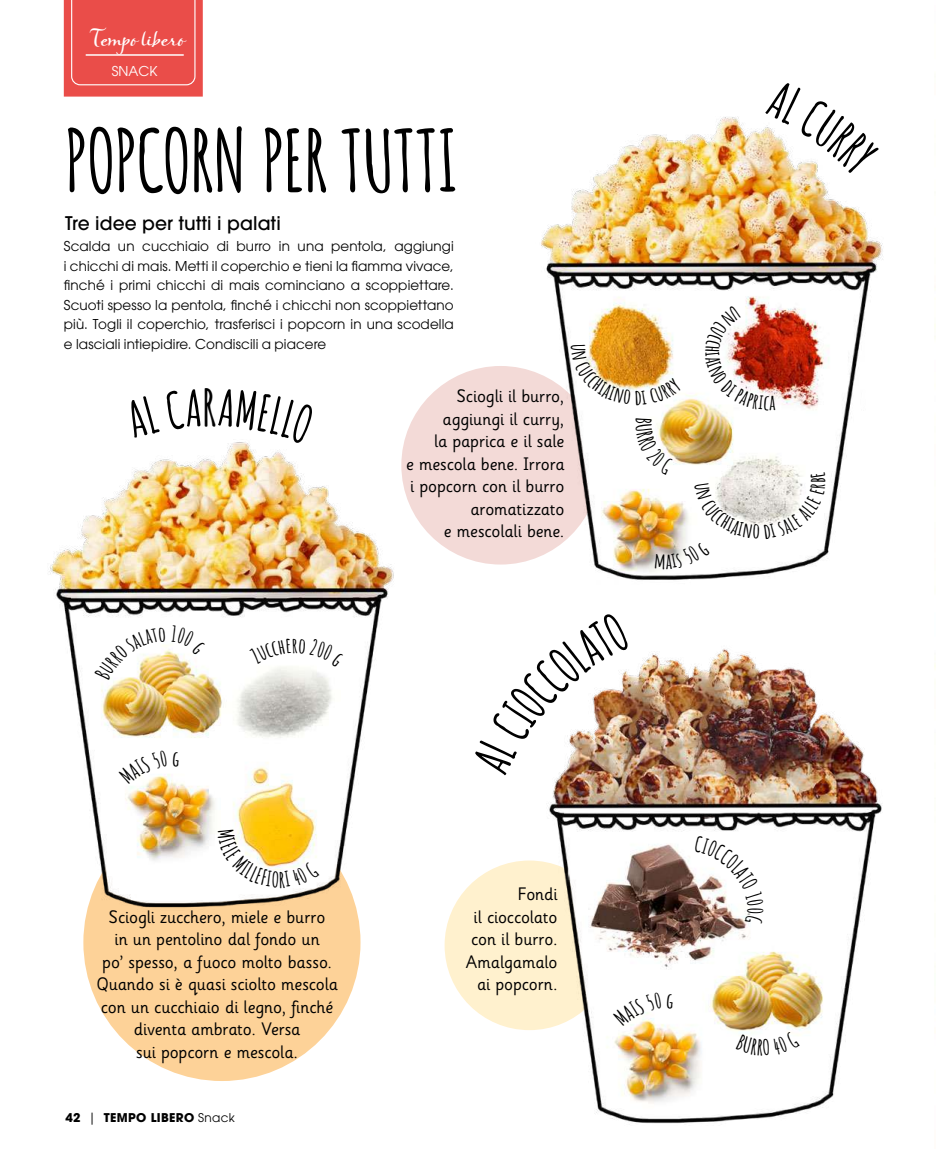
<style>
.page{position:relative;width:936px;height:1149px;background:#fff}
.page>*{position:absolute;margin:0;border:0;box-sizing:border-box;transform-origin:0 0}
.t1{font:700 84px "Amatic SC";letter-spacing:-.02em;color:#000}
.t2{font:700 49.5px "Amatic SC";color:#000}
.t3{font:22.5px "Boundless";color:#fff}
.t4{font:500 18.6px "ITC Avant Garde Std";letter-spacing:.005em;color:#000}
.t5{font:18px/22.5px "Sassoon Infant Std";letter-spacing:-.005em;color:#000;text-align:right}
.t6{font:13.5px/19.5px "ITC Avant Garde Std";letter-spacing:.01em;color:#000;text-align:justify}
.t7{font:13.5px "ITC Avant Garde Std";letter-spacing:.025em;color:#fff}
.t8{font:700 12px "ITC Avant Garde Std";letter-spacing:.025em;color:#000}
.s1{font-weight:400}
</style>
<div class="page">
<div style="left:401px;top:366px;width:199px;height:198px;background:#f3dad7;border-radius:50%"></div>
<div style="left:444px;top:860px;width:170px;height:169px;background:#fff1ce;border-radius:50%"></div>
<div style="left:83px;top:803px;width:277px;height:277px;background:#fdd298;border-radius:50%"></div>
<img style="left:49px;top:444px;width:345px;height:478px">
<img style="left:536px;top:649px;width:346px;height:475px">
<img style="left:531px;top:116px;width:352px;height:464px">
<div style="left:64px;top:0;width:139px;height:97px;background:#ea4d49"></div>
<hr style="left:86px;top:54px;width:98px;height:2px;background:#fff">
<svg style="left:249px;top:638px;width:95px;height:28px"></svg>
<svg style="left:217px;top:829px;width:102px;height:58px"></svg>
<svg style="left:735px;top:1031px;width:64px;height:24px"></svg>
<img style="left:635px;top:418px;width:190px;height:151px">
<svg style="left:571px;top:344px;width:110px;height:61px"></svg>
<img style="left:705px;top:305px;width:70px;height:105px">
<svg style="left:94px;top:625px;width:112px;height:54px"></svg>
<svg style="left:694px;top:835px;width:69px;height:90px"></svg>
<svg style="left:119px;top:750px;width:48px;height:34px"></svg>
<svg style="left:173px;top:751px;width:6px;height:15px"></svg>
<svg style="left:612px;top:992px;width:49px;height:34px"></svg>
<svg style="left:667px;top:993px;width:6px;height:15px"></svg>
<svg style="left:764px;top:116px;width:115px;height:59px"></svg>
<img style="left:536px;top:649px;width:94px;height:126px">
<svg style="left:228px;top:442px;width:20px;height:2px"></svg>
<p class="t3" style="left:90px;top:25px;width:91px">Lombardia</p>
<p class="t7" style="left:90px;top:62px;width:91px">IL TERRITORIO</p>
<p class="t3" style="left:86px;top:25px;width:99px">Tempo libero</p>
<p class="t7" style="left:112px;top:62px;width:47px">SNACK</p>
<h1 class="t1" style="left:64px;top:96px;width:396px">POPCORN PER TUTTI</h1>
<p class="t4" style="left:65px;top:211px;width:217px">Tre idee per tutti i palati</p>
<p class="t6" style="left:64px;top:236px;width:391px">Scalda un cucchiaio di burro in una pentola, aggiungi i chicchi di mais. Metti il coperchio e tieni la fiamma vivace, finché i primi chicchi di mais cominciano a scoppiettare.<br>Scuoti spesso la pentola, finché i chicchi non scoppiettano più. Togli il coperchio, trasferisci i popcorn in una scodella e lasciali intiepidire. Condiscili a piacere</p>
<h2 class="t2" style="left:202px;top:369px;width:16px">R</h2>
<p class="t5" style="left:406px;top:385px;width:160px">Sciogli il burro, aggiungi il curry,<br>la paprica e il sale<br>e mescola bene. Irrora i popcorn con il burro aromatizzato<br>e mescolali bene.</p>
<p class="t5" style="left:96px;top:905px;width:243px;text-align:center">Sciogli zucchero, miele e burro<br>in un pentolino dal fondo un<br>po’ spesso, a fuoco molto basso.<br>Quando si è quasi sciolto mescola con un cucchiaio di legno, finché diventa ambrato. Versa<br>sui popcorn e mescola.</p>
<p class="t8" style="left:66px;top:1109px;width:171px">42 <span class="s1">|</span> TEMPO LIBERO <span class="s1">Snack</span></p>
<p class="t5" style="left:466px;top:882px;width:93px">Fondi<br>il cioccolato con il burro.<br>Amalgamalo ai popcorn.</p>
</div>
